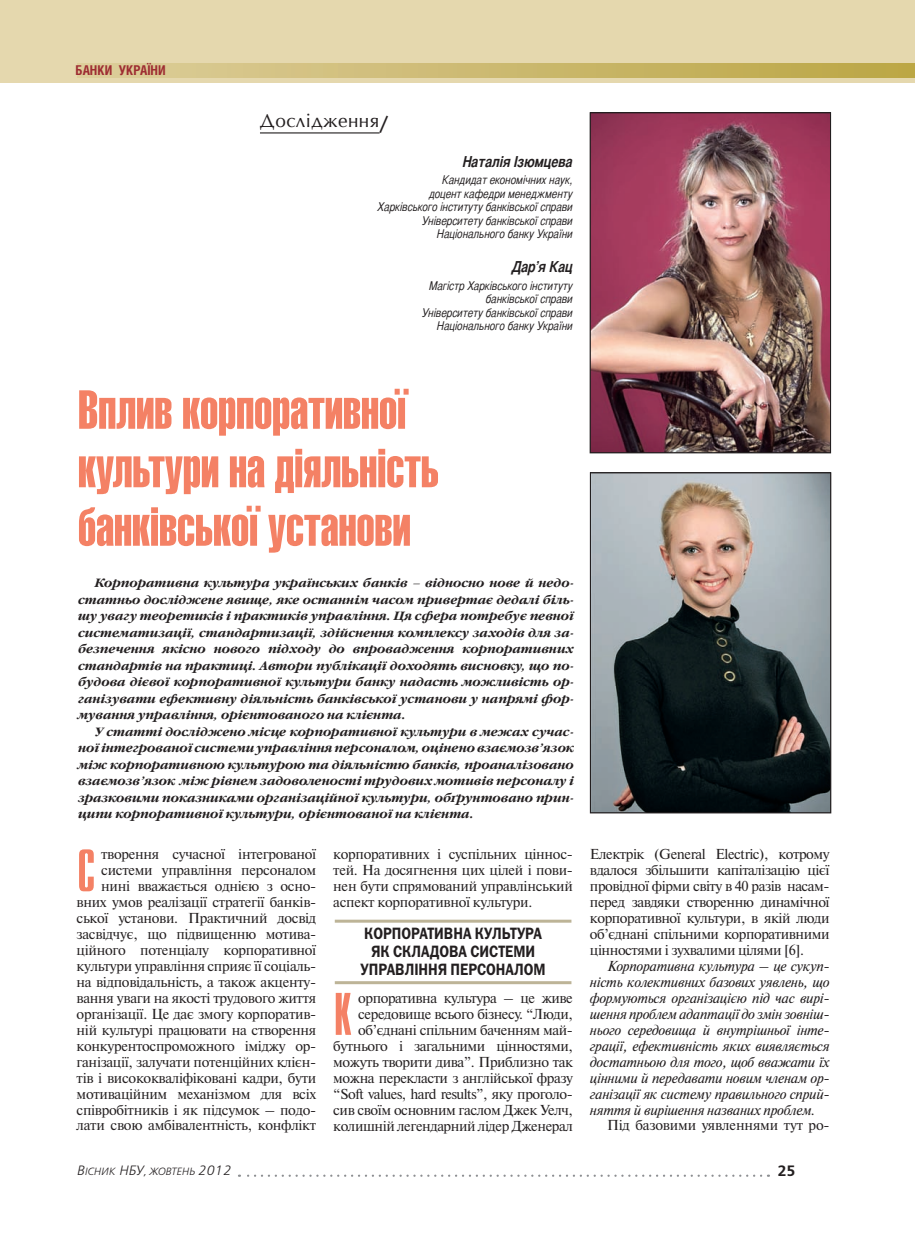
<style>
.page{position:relative;width:915px;height:1246px;background:#fff}
.page>*{position:absolute;margin:0;border:0;box-sizing:border-box;transform-origin:0 0}
.t1{font:60px "Compact C";color:#f48165}
.t2{font:54px/58.5px "Helios Extra Compressed";letter-spacing:-.005em;color:#f48165}
.t3{font:18px "Opium New";letter-spacing:.025em;color:#231f20}
.t4{font:16.5px/18px "Franklin Gothic Demi C";color:#231f20;text-align:center;scale:.85 1}
.t5{font:italic 700 15px "Bastion";color:#231f20}
.t6{font:15px "Free Set Demi Bold C";color:#231f20}
.t7{font:14.4px/15.9px "Newton C";letter-spacing:-.02em;color:#231f20;text-align:right}
.t8{font:italic 14.4px/15.9px "Newton C";letter-spacing:-.02em;color:#231f20;text-align:justify}
.t9{font:700 13.5px "Helios Cond";color:#9e2d32}
.t10{font:italic 700 12px/16.5px "Garamond C";letter-spacing:.005em;color:#231f20;text-align:justify}
.t11{font:italic 12px/13.5px "Bastion";color:#231f20;text-align:right}
.t12{font:italic 10.5px "Free Set Light C";color:#231f20}
.s1{font-family:"Futura Futuris C"}
.s2{font-size:13.5px}
</style>
<div class="page">
<div style="left:0;top:0;width:914px;height:83px;background:#e5d8ae"></div>
<svg style="left:78px;top:64px;width:836px;height:14px;background:#cbb96f"></svg>
<svg style="left:239px;top:1174px;width:517px;height:3px"></svg>
<img style="left:592px;top:475px;width:236px;height:336px">
<div style="left:590px;top:472px;width:240px;height:341px;border:1px solid #231f20"></div>
<img style="left:592px;top:115px;width:236px;height:336px">
<div style="left:589px;top:112px;width:241px;height:341px;border:1px solid #231f20"></div>
<hr style="left:260px;top:132px;width:119px;height:1px;background:#231f20">
<hr style="left:334px;top:920px;width:237px;height:3px;background:#bdb497">
<hr style="left:334px;top:981px;width:237px;height:3px;background:#bdb497">
<p class="t9" style="left:75px;top:65px;width:92px">БАНКИ УКРАЇНИ</p>
<p class="t3" style="left:260px;top:113px;width:131px">Дослідження<span class="s1">/</span></p>
<p class="t5" style="left:463px;top:154px;width:111px">Наталія Ізюмцева</p>
<p class="t11" style="left:378px;top:174px;width:196px">Кандидат економічних наук,<br>доцент кафедри менеджменту Харківського інституту банківської справи Університету банківської справи Національного банку України</p>
<p class="t5" style="left:512px;top:260px;width:62px">Дар’я Кац</p>
<p class="t11" style="left:422px;top:280px;width:152px">Магістр Харківського інституту банківської справи<br>Університету банківської справи<br>Національного банку України</p>
<h2 class="t2" style="left:78px;top:382px;width:362px">Вплив корпоративної культури на діяльність банківської установи</h2>
<p class="t10" style="left:78px;top:577px;width:497px;text-indent:17px">Корпоративна культура українських банків – відносно нове й недо&shy;статньо досліджене явище, яке останнім часом привертає дедалі біль&shy;шу увагу теоретиків і практиків управління. Ця сфера потребує певної систематизації, стандартизації, здійснення комплексу заходів для за&shy;безпечення якісно нового підходу до впровадження корпоративних стандартів на практиці. Автори публікації доходять висновку, що по&shy;будова дієвої корпоративної культури банку надасть можливість ор&shy;ганізувати ефективну діяльність банківської установи у напрямі фор&shy;мування управління, орієнтованого на клієнта.</p>
<p class="t10" style="left:78px;top:725px;width:497px;text-indent:17px">У статті досліджено місце корпоративної культури в межах сучас&shy;ної інтегрованої системи управління персоналом, оцінено взаємозв ’язок між корпоративною культурою та діяльністю банків, проаналізовано взаємозв ’язок між рівнем задоволеності трудових мотивів персоналу і зразковими показниками організаційної культури, обґрунтовано прин&shy;ципи корпоративної культури, орієнтованої на клієнта.</p>
<h1 class="t1" style="left:77px;top:848px;width:20px">С</h1>
<p class="t7" style="left:77px;top:848px;width:241px">творення сучасної інтегрованої системи управління персоналом нині вважається однією з осно&shy;вних умов реалізації стратегії банків&shy;ської установи. Практичний досвід засвідчує, що підвищенню мотива&shy;ційного потенціалу корпоративної культури управління сприяє її соціаль&shy;на відповідальність, а також акценту&shy;вання уваги на якості трудового життя організації. Це дає змогу корпоратив&shy;ній культурі працювати на створення конкурентоспроможного іміджу ор&shy;ганізації, залучати потенційних клієн&shy;тів і висококваліфіковані кадри, бути мотиваційним механізмом для всіх співробітників і як підсумок – подо&shy;лати свою амбівалентність, конфлікт</p>
<p class="t7" style="left:333px;top:848px;width:241px;text-align:justify">корпоративних і суспільних ціннос&shy;тей. На досягнення цих цілей і пови&shy;нен бути спрямований управлінський аспект корпоративної культури.</p>
<p class="t4" style="left:360px;top:926px;width:219px">КОРПОРАТИВНА КУЛЬТУРА<br>ЯК СКЛАДОВА СИСТЕМИ<br>УПРАВЛІННЯ ПЕРСОНАЛОМ</p>
<h1 class="t1" style="left:333px;top:992px;width:21px">К</h1>
<p class="t7" style="left:333px;top:991px;width:241px">орпоративна культура – це живе середовище всього бізнесу. “Люди, об’єднані спільним баченням май&shy;бутнього і загальними цінностями, можуть творити дива”. Приблизно так можна перекласти з англійської фразу “Soft values, hard results”, яку проголо&shy;сив своїм основним гаслом Джек Уелч, колишній легендарний лідер Дженерал</p>
<p class="t7" style="left:589px;top:848px;width:241px;text-align:justify">Електрік (General Electric), котрому вдалося збільшити капіталізацію цієї провідної фірми світу в 40 разів насам&shy;перед завдяки створенню динамічної корпоративної культури, в якій люди об’єднані спільними корпоративними цінностями і зухвалими цілями [6].</p>
<p class="t8" style="left:589px;top:959px;width:241px;text-indent:17px">Корпоративна культура – це сукуп&shy;ність колективних базових уявлень, що формуються організацією під час вирі&shy;шення проблем адаптації до змін зовніш&shy;нього середовища й внутрішньої інте&shy;грації, ефективність яких виявляється достатньою для того, щоб вважати їх цінними й передавати новим членам ор&shy;ганізації як систему правильного сприй&shy;няття й вирішення названих проблем.</p>
<p class="t7" style="left:606px;top:1119px;width:224px">Під базовими уявленнями тут ро-</p>
<p class="t12" style="left:77px;top:1168px;width:156px"><span class="s2">В</span>ІСНИК <span class="s2">НБУ</span>, ЖОВТЕНЬ <span class="s2">2012</span></p>
<p class="t6" style="left:777px;top:1165px;width:20px">25</p>
</div>
